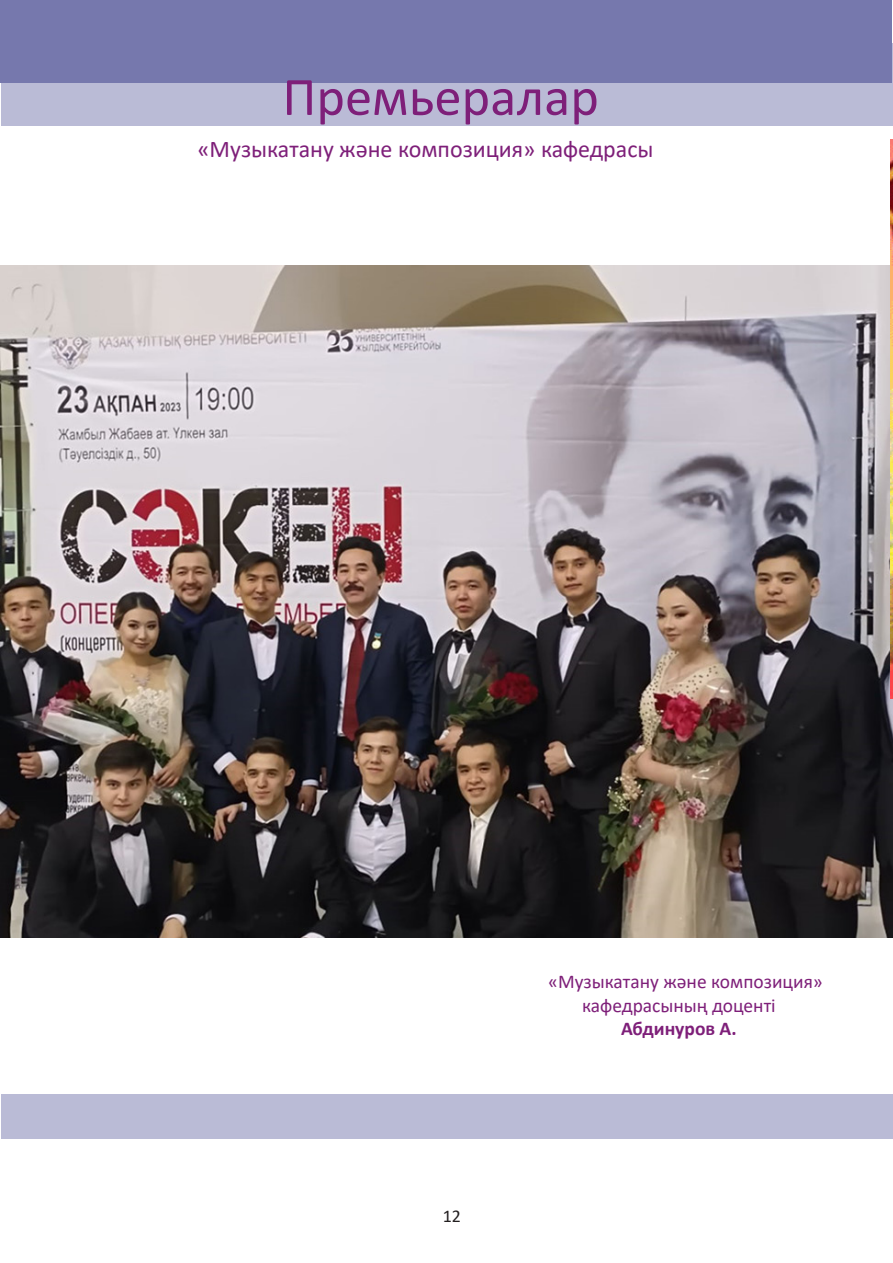
<style>
.page{position:relative;width:893px;height:1263px;background:#fff}
.page>*{position:absolute;margin:0;border:0;box-sizing:border-box;transform-origin:0 0}
.t1{font:54.6px "Calibri";color:#7e1f79}
.t2{font:24px "Calibri";color:#7e1f79}
.t3{font:19.5px/23.4px "Calibri";color:#7e1f79}
.t4{font:700 19.5px "Calibri";color:#7e1f79}
.t5{font:18px "Calibri";color:#231f20}
</style>
<div class="page">
<div style="left:1px;top:0;width:891px;height:82px;background:#7678ad"></div>
<div style="left:1px;top:82px;width:891px;height:44px;background:#babbd6"></div>
<div style="left:1px;top:1094px;width:891px;height:44px;background:#babbd6"></div>
<img style="left:0;top:266px;width:893px;height:671px">
<img style="left:891px;top:139px;width:2px;height:560px">
<p class="t1" style="left:282px;top:59px;width:318px">Премьералар</p>
<p class="t2" style="left:197px;top:133px;width:458px">«Музыкатану және композиция» кафедрасы</p>
<p class="t5" style="left:443px;top:1204px;width:20px">12</p>
<p class="t3" style="left:582px;top:970px;width:242px;text-indent:-34px">«Музыкатану және композиция» кафедрасының доценті</p>
<p class="t4" style="left:621px;top:1015px;width:117px">Абдинуров А.</p>
</div>
